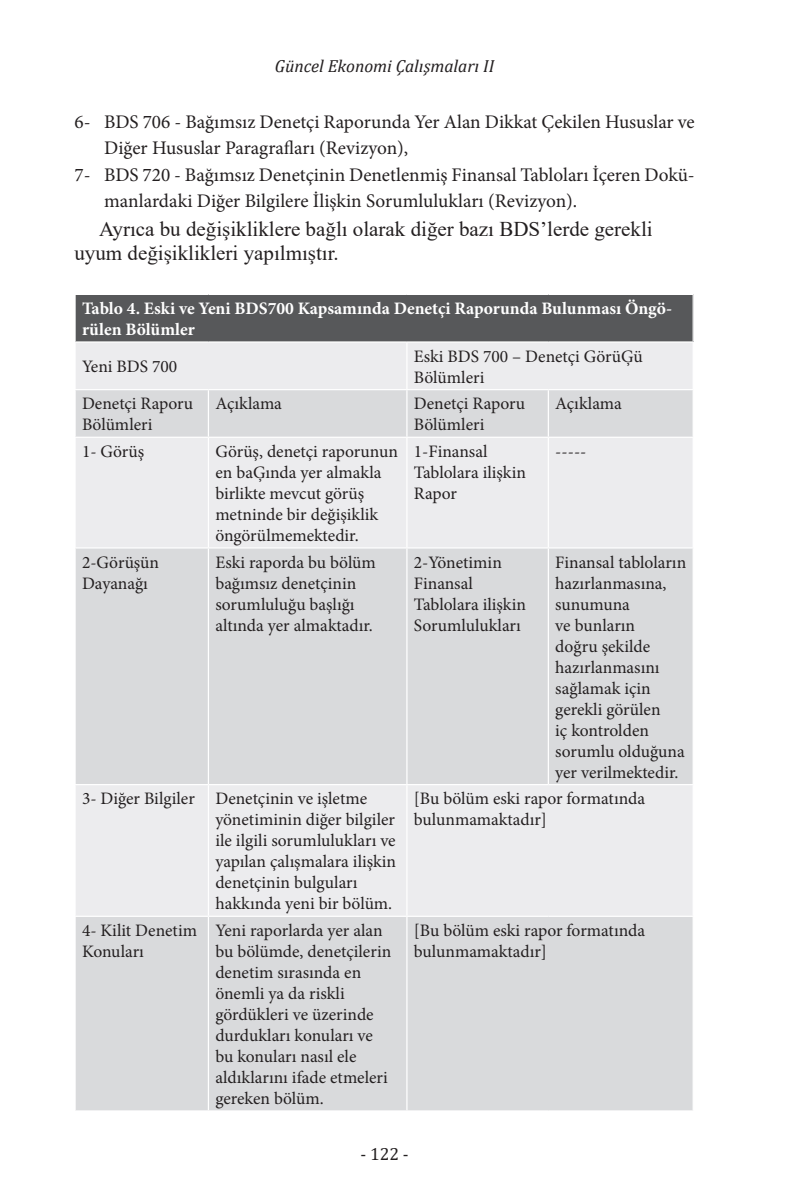
<style>
.page{position:relative;width:794px;height:1191px;background:#fff}
.page>*{position:absolute;margin:0;border:0;box-sizing:border-box;transform-origin:0 0}
.t1{font:21px/24.2px "Times New Roman";color:#231f20}
._6-6sayi{font:19.25px/26.2px "Minion Pro";color:#231f20}
.tabloyazi{font:17.5px/21px "Minion Pro";color:#231f20}
.tabloyazibold{font:700 17.5px/21px "Minion Pro";color:#fff}
.t2{font:italic 17.5px "Cambria";color:#231f20}
.t3{font:17.5px "Cambria";color:#231f20}
</style>
<div class="page">
<div style="left:75px;top:294px;width:618px;height:48px;background:#57585a"></div>
<div style="left:76px;top:343px;width:616px;height:46px;background:#ececee"></div>
<svg style="left:76px;top:390px;width:616px;height:720px;background:#dfe0e2"></svg>
<hr style="left:406px;top:343px;width:1px;height:46px;background:#fff">
<hr style="left:208px;top:390px;width:1px;height:46px;background:#fff">
<hr style="left:406px;top:390px;width:1px;height:46px;background:#fff">
<hr style="left:548px;top:390px;width:1px;height:46px;background:#fff">
<hr style="left:74px;top:436px;width:134px;height:2px;background:#fff">
<hr style="left:208px;top:436px;width:199px;height:2px;background:#fff">
<hr style="left:208px;top:438px;width:1px;height:109px;background:#fff">
<hr style="left:407px;top:436px;width:141px;height:2px;background:#fff">
<hr style="left:406px;top:438px;width:1px;height:109px;background:#fff">
<hr style="left:548px;top:436px;width:146px;height:2px;background:#fff">
<hr style="left:548px;top:438px;width:1px;height:109px;background:#fff">
<hr style="left:74px;top:547px;width:134px;height:1px;background:#fff">
<hr style="left:208px;top:547px;width:199px;height:1px;background:#fff">
<hr style="left:208px;top:548px;width:1px;height:236px;background:#fff">
<hr style="left:407px;top:547px;width:141px;height:1px;background:#fff">
<hr style="left:406px;top:548px;width:1px;height:236px;background:#fff">
<hr style="left:548px;top:547px;width:146px;height:1px;background:#fff">
<hr style="left:548px;top:548px;width:1px;height:236px;background:#fff">
<hr style="left:74px;top:784px;width:134px;height:1px;background:#fff">
<hr style="left:208px;top:784px;width:199px;height:1px;background:#fff">
<hr style="left:208px;top:785px;width:1px;height:130px;background:#fff">
<hr style="left:407px;top:784px;width:141px;height:1px;background:#fff">
<hr style="left:406px;top:785px;width:1px;height:130px;background:#fff">
<hr style="left:548px;top:784px;width:146px;height:1px;background:#fff">
<hr style="left:74px;top:915px;width:134px;height:2px;background:#fff">
<hr style="left:208px;top:915px;width:199px;height:2px;background:#fff">
<hr style="left:208px;top:917px;width:1px;height:193px;background:#fff">
<hr style="left:407px;top:915px;width:141px;height:2px;background:#fff">
<hr style="left:406px;top:917px;width:1px;height:193px;background:#fff">
<hr style="left:548px;top:915px;width:146px;height:2px;background:#fff">
<hr style="left:74px;top:294px;width:134px;height:1px;background:#fff">
<hr style="left:74px;top:295px;width:2px;height:46px;background:#fff">
<hr style="left:208px;top:294px;width:199px;height:1px;background:#fff">
<hr style="left:407px;top:294px;width:141px;height:1px;background:#fff">
<hr style="left:548px;top:294px;width:146px;height:1px;background:#fff">
<hr style="left:692px;top:295px;width:2px;height:46px;background:#fff">
<hr style="left:74px;top:341px;width:134px;height:2px;background:#fff">
<hr style="left:208px;top:341px;width:199px;height:2px;background:#fff">
<hr style="left:407px;top:341px;width:141px;height:2px;background:#fff">
<hr style="left:548px;top:341px;width:146px;height:2px;background:#fff">
<p class="t2" style="left:275px;top:54px;width:221px">Güncel Ekonomi Çalışmaları II</p>
<p class="_6-6sayi" style="left:104px;top:109px;width:592px;text-indent:-30px">6- BDS 706 - Bağımsız Denetçi Raporunda Yer Alan Dikkat Çekilen Hususlar ve<br>Diğer Hususlar Paragrafları (Revizyon),</p>
<p class="_6-6sayi" style="left:104px;top:161px;width:592px;text-indent:-30px">7- BDS 720 - Bağımsız Denetçinin Denetlenmiş Finansal Tabloları İçeren Dokü&shy;manlardaki Diğer Bilgilere İlişkin Sorumlulukları (Revizyon).</p>
<p class="t1" style="left:74px;top:216px;width:580px;text-indent:25px">Ayrıca bu değişikliklere bağlı olarak diğer bazı BDS’lerde gerekli uyum değişiklikleri yapılmıştır.</p>
<p class="tabloyazibold" style="left:82px;top:298px;width:591px">Tablo 4. Eski ve Yeni BDS700 Kapsamında Denetçi Raporunda Bulunması Öngö&shy;rülen Bölümler</p>
<p class="tabloyazi" style="left:82px;top:356px;width:97px">Yeni BDS 700</p>
<p class="tabloyazi" style="left:414px;top:346px;width:230px">Eski BDS 700 – Denetçi GörüĢü<br>Bölümleri</p>
<p class="tabloyazi" style="left:82px;top:393px;width:113px">Denetçi Raporu<br>Bölümleri</p>
<p class="tabloyazi" style="left:215px;top:393px;width:68px">Açıklama</p>
<p class="tabloyazi" style="left:414px;top:393px;width:113px">Denetçi Raporu<br>Bölümleri</p>
<p class="tabloyazi" style="left:555px;top:393px;width:68px">Açıklama</p>
<p class="tabloyazi" style="left:82px;top:441px;width:64px">1- Görüş</p>
<p class="tabloyazi" style="left:215px;top:441px;width:184px">Görüş, denetçi raporunun en baĢında yer almakla birlikte mevcut görüş metninde bir değişiklik öngörülmemektedir.</p>
<p class="tabloyazi" style="left:414px;top:441px;width:114px">1-Finansal<br>Tablolara ilişkin<br>Rapor</p>
<p class="tabloyazi" style="left:555px;top:441px;width:33px">-----</p>
<p class="tabloyazi" style="left:82px;top:551px;width:79px">2-Görüşün<br>Dayanağı</p>
<p class="tabloyazi" style="left:215px;top:551px;width:162px">Eski raporda bu bölüm bağımsız denetçinin sorumluluğu başlığı altında yer almaktadır.</p>
<p class="tabloyazi" style="left:414px;top:551px;width:114px">2-Yönetimin<br>Finansal<br>Tablolara ilişkin<br>Sorumlulukları</p>
<p class="tabloyazi" style="left:555px;top:551px;width:132px">Finansal tabloların hazırlanmasına, sunumuna<br>ve bunların<br>doğru şekilde hazırlanmasını sağlamak için gerekli görülen<br>iç kontrolden sorumlu olduğuna yer verilmektedir.</p>
<p class="tabloyazi" style="left:82px;top:788px;width:114px">3- Diğer Bilgiler</p>
<p class="tabloyazi" style="left:215px;top:788px;width:182px">Denetçinin ve işletme yönetiminin diğer bilgiler ile ilgili sorumlulukları ve yapılan çalışmalara ilişkin denetçinin bulguları hakkında yeni bir bölüm.</p>
<p class="tabloyazi" style="left:414px;top:788px;width:233px">[Bu bölüm eski rapor formatında bulunmamaktadır]</p>
<p class="tabloyazi" style="left:82px;top:920px;width:117px">4- Kilit Denetim<br>Konuları</p>
<p class="tabloyazi" style="left:215px;top:920px;width:177px">Yeni raporlarda yer alan bu bölümde, denetçilerin denetim sırasında en önemli ya da riskli gördükleri ve üzerinde durdukları konuları ve bu konuları nasıl ele aldıklarını ifade etmeleri gereken bölüm.</p>
<p class="tabloyazi" style="left:414px;top:920px;width:233px">[Bu bölüm eski rapor formatında bulunmamaktadır]</p>
<p class="t3" style="left:360px;top:1143px;width:50px">- 122 -</p>
</div>
